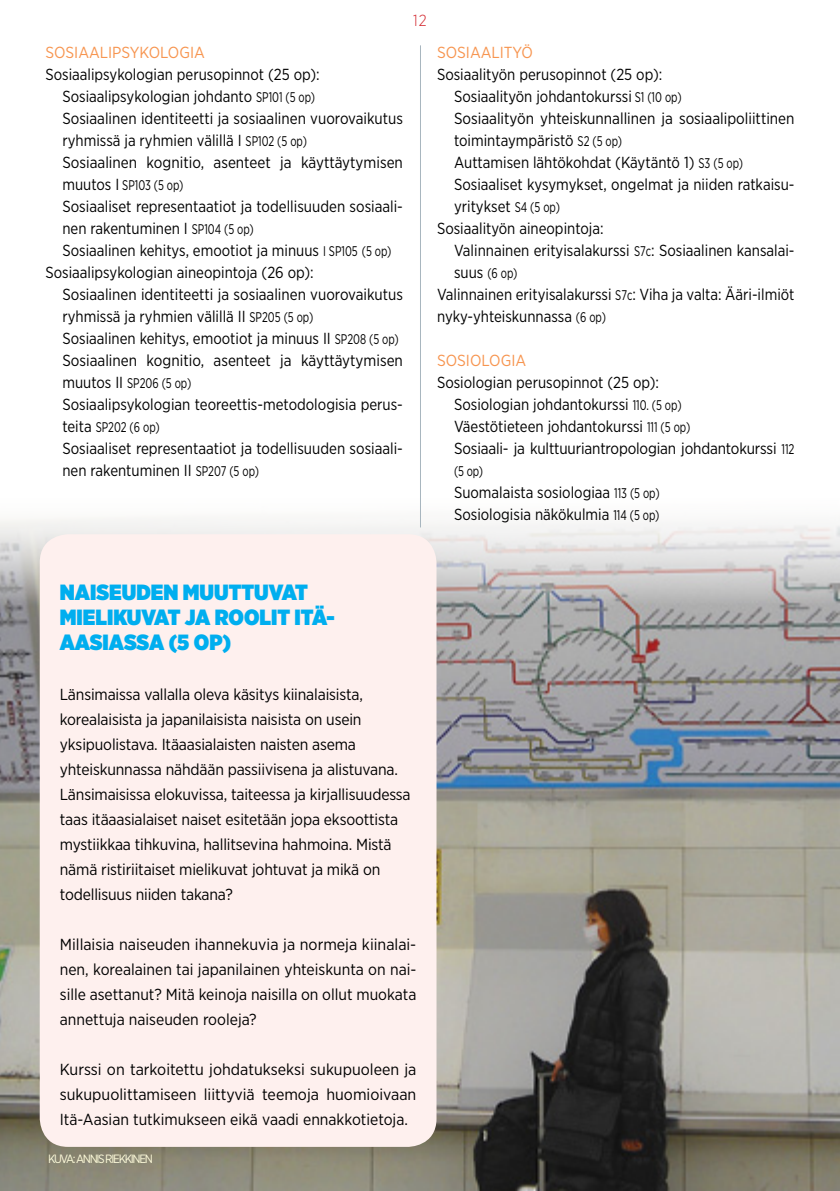
<style>
.page{position:relative;width:840px;height:1191px;background:#fff}
.page>*{position:absolute;margin:0;border:0;box-sizing:border-box;transform-origin:0 0}
.t1{font:900 22px/25px "Gotham Narrow";color:#00aeef}
.t2{font:16px/22px "Gotham Narrow";color:#000;scale:.95 1}
.t3{font:16px/25px "Gotham Narrow";color:#000;text-align:justify}
.t4{font:16px/22px "Gotham Narrow";color:#000;scale:.96 1}
.t5{font:16px "Gotham Narrow";color:#f79550}
.t6{font:300 16px "Gotham Narrow";color:#d2232a}
.t7{font:14px "Gotham Narrow";color:#000;scale:.8 1}
.t8{font:12px "Gotham Narrow";color:#fffcdb}
.s1{font-size:14px}
.s2{font-size:16px}
</style>
<div class="page">
<img style="left:0;top:518px;width:839px;height:673px">
<div style="left:40px;top:534px;width:396px;height:612px;background:#fef0ee;border-radius:28px"></div>
<hr style="left:420px;top:45px;width:1px;height:482px;background:#a8b6bf">
<p class="t5" style="left:45px;top:43px;width:19px">Sosiaalipsykolo</p>
<p class="t5" style="left:179px;top:43px;width:19px">gia</p>
<p class="t2" style="left:62px;top:63px;width:360px;text-indent:-17px">Sosiaalipsykologian perusopinnot (25 op):<br>Sosiaalipsykologian johdanto <span class="s1">SP101 (5 op)<br></span>Sosiaalinen identiteetti ja sosiaalinen vuorovaikutus ryhmissä ja ryhmien välillä I <span class="s1">SP102 (5 op)<br></span>Sosiaalinen kognitio, asenteet ja käyttäytymisen</p>
<p class="t7" style="left:62px;top:177px;width:153px"><span class="s2">muutos I</span> SP103 (5 op)</p>
<p class="t4" style="left:62px;top:195px;width:356px">Sosiaaliset representaatiot ja todellisuuden sosiaali-</p>
<p class="t2" style="left:62px;top:217px;width:203px">nen rakentuminen I <span class="s1">SP104 (5 op)</span></p>
<p class="t2" style="left:62px;top:239px;width:347px">Sosiaalinen kehitys, emootiot ja minuus <span class="s1">I SP105 (5 op)</span></p>
<p class="t2" style="left:45px;top:261px;width:284px">Sosiaalipsykologian aineopintoja (26 op):</p>
<p class="t4" style="left:62px;top:283px;width:356px">Sosiaalinen identiteetti ja sosiaalinen vuorovaikutus</p>
<p class="t2" style="left:62px;top:305px;width:265px">ryhmissä ja ryhmien välillä II <span class="s1">SP205 (5 op)</span></p>
<p class="t2" style="left:62px;top:327px;width:355px">Sosiaalinen kehitys, emootiot ja minuus II <span class="s1">SP208 (5 op)</span></p>
<p class="t3" style="left:62px;top:348px;width:342px">Sosiaalinen kognitio, asenteet ja käyttäytymisen</p>
<p class="t7" style="left:62px;top:375px;width:162px"><span class="s2">muutos II</span> SP206 (5 op)</p>
<p class="t2" style="left:62px;top:393px;width:360px">Sosiaalipsykologian teoreettis-metodologisia perus-</p>
<p class="t7" style="left:62px;top:419px;width:123px"><span class="s2">teita</span> SP202 (6 op)</p>
<p class="t4" style="left:62px;top:437px;width:356px">Sosiaaliset representaatiot ja todellisuuden sosiaali&shy;nen rakentuminen II <span class="s1">SP207 (5 op)</span></p>
<p class="t6" style="left:413px;top:10px;width:15px">12</p>
<p class="t5" style="left:437px;top:43px;width:19px">Sosiaality</p>
<p class="t5" style="left:521px;top:43px;width:13px">ö</p>
<p class="t2" style="left:437px;top:63px;width:238px">Sosiaalityön perusopinnot (25 op):</p>
<p class="t2" style="left:454px;top:85px;width:241px">Sosiaalityön johdantokurssi <span class="s1">S1 (10 op)</span></p>
<p class="t3" style="left:454px;top:106px;width:342px">Sosiaalityön yhteiskunnallinen ja sosiaalipoliittinen</p>
<p class="t2" style="left:454px;top:129px;width:178px">toimintaympäristö <span class="s1">S2 (5 op)</span></p>
<p class="t2" style="left:454px;top:151px;width:305px">Auttamisen lähtökohdat (Käytäntö 1) <span class="s1">S3 (5 op)</span></p>
<p class="t2" style="left:454px;top:173px;width:360px">Sosiaaliset kysymykset, ongelmat ja niiden ratkaisu-</p>
<p class="t2" style="left:454px;top:195px;width:113px">yritykset <span class="s1">S4 (5 op)</span></p>
<p class="t2" style="left:437px;top:217px;width:177px">Sosiaalityön aineopintoja:</p>
<p class="t2" style="left:454px;top:239px;width:360px">Valinnainen erityisalakurssi <span class="s1">S7c</span>: Sosiaalinen kansalai-</p>
<p class="t7" style="left:454px;top:265px;width:81px"><span class="s2">suus</span> (6 op)</p>
<p class="t2" style="left:437px;top:283px;width:377px">Valinnainen erityisalakurssi <span class="s1">S7c</span>: Viha ja valta: Ääri-ilmiöt nyky-yhteiskunnassa <span class="s1">(6 op)</span></p>
<p class="t5" style="left:437px;top:351px;width:19px">Sosiolo</p>
<p class="t5" style="left:500px;top:351px;width:19px">gia</p>
<p class="t2" style="left:454px;top:371px;width:360px;text-indent:-17px">Sosiologian perusopinnot (25 op):<br>Sosiologian johdantokurssi <span class="s1">110. (5 op)<br></span>Väestötieteen johdantokurssi <span class="s1">111 (5 op)<br></span>Sosiaali- ja kulttuuriantropologian johdantokurssi <span class="s1">112</span></p>
<p class="t7" style="left:454px;top:463px;width:38px">(5 op)</p>
<p class="t2" style="left:454px;top:481px;width:218px">Suomalaista sosiologiaa <span class="s1">113 (5 op)<br></span>Sosiologisia näkökulmia <span class="s1">114 (5 op)</span></p>
<h1 class="t1" style="left:60px;top:579px;width:276px">NAISEUDEN MUUTTUVAT<br>MIELIKUVAT JA ROOLIT ITÄ-<br>AASIASSA (5 OP)</h1>
<p class="t3" style="left:60px;top:682px;width:352px;text-align:left">Länsimaissa vallalla oleva käsitys kiinalaisista, korealaisista ja japanilaisista naisista on usein yksipuolistava. Itäaasialaisten naisten asema yhteiskunnassa nähdään passiivisena ja alistuvana.<br>Länsimaisissa elokuvissa, taiteessa ja kirjallisuudessa taas itäaasialaiset naiset esitetään jopa eksoottista mystiikkaa tihkuvina, hallitsevina hahmoina. Mistä nämä ristiriitaiset mielikuvat johtuvat ja mikä on todellisuus niiden takana?</p>
<p class="t3" style="left:60px;top:932px;width:358px">Millaisia naiseuden ihannekuvia ja normeja kiinalai&shy;nen, korealainen tai japanilainen yhteiskunta on nai&shy;sille asettanut? Mitä keinoja naisilla on ollut muokata annettuja naiseuden rooleja?</p>
<p class="t3" style="left:60px;top:1057px;width:358px">Kurssi on tarkoitettu johdatukseksi sukupuoleen ja sukupuolittamiseen liittyviä teemoja huomioivaan Itä-Aasian tutkimukseen eikä vaadi ennakkotietoja.</p>
<p class="t8" style="left:48px;top:1151px;width:35px">Kuva:annis</p>
<p class="t8" style="left:105px;top:1151px;width:7px">riekkinen</p>
</div>
